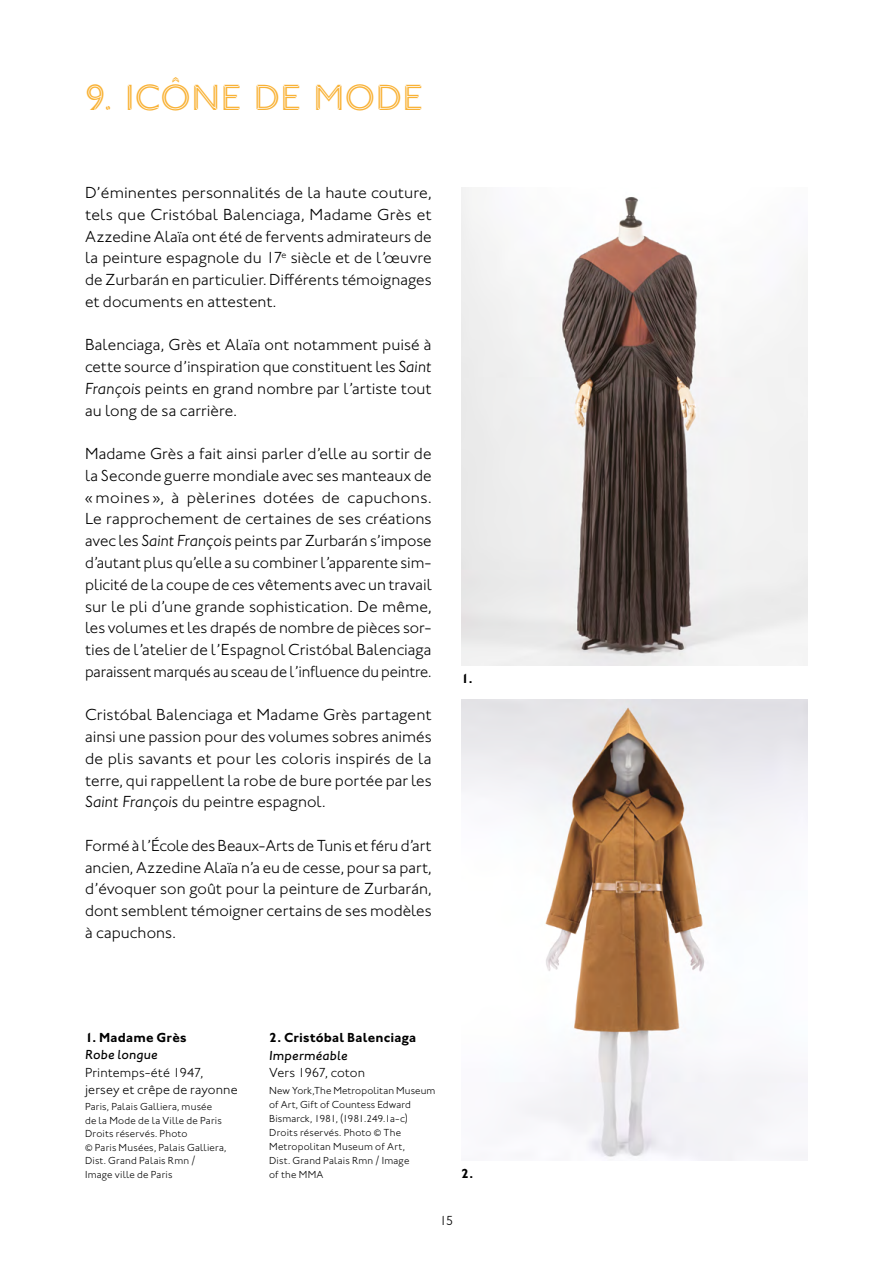
<style>
.page{position:relative;width:893px;height:1263px;background:#fff}
.page>*{position:absolute;margin:0;border:0;box-sizing:border-box;transform-origin:0 0}
.t1{font:37.5px "Johnston ITC MBAL Medium";letter-spacing:.005em;color:#f9b236}
.t2{font:300 16.5px/21.8px "Johnston ITC Pro";color:#000;text-align:justify}
.t3{font:300 13.5px/17.2px "Johnston ITC Pro";letter-spacing:.005em;color:#000}
.t4{font:700 13.5px "Johnston ITC Pro";letter-spacing:.015em;color:#000}
.t5{font:italic 500 13.5px "Johnston ITC Pro";letter-spacing:.015em;color:#000}
.t6{font:300 10.5px/14px "Johnston ITC Pro";letter-spacing:.02em;color:#000}
.s1{font-style:italic}
</style>
<div class="page">
<img style="left:461px;top:187px;width:347px;height:479px">
<img style="left:461px;top:700px;width:347px;height:460px">
<h1 class="t1" style="left:85px;top:77px;width:340px">9. ICÔNE DE MODE</h1>
<p class="t2" style="left:85px;top:182px;width:348px">D’éminentes personnalités de la haute couture, tels que Cristóbal Balenciaga, Madame Grès et Azzedine Alaïa ont été de fervents admirateurs de la peinture espagnole du 17<sup>e</sup> siècle et de l’œuvre de Zurbarán en particulier. Différents témoignages et documents en attestent.</p>
<p class="t2" style="left:85px;top:334px;width:348px">Balenciaga, Grès et Alaïa ont notamment puisé à cette source d’inspiration que constituent les <span class="s1">Saint François</span> peints en grand nombre par l’artiste tout au long de sa carrière.</p>
<p class="t2" style="left:85px;top:443px;width:348px">Madame Grès a fait ainsi parler d’elle au sortir de la Seconde guerre mondiale avec ses manteaux de « moines », à pèlerines dotées de capuchons.<br>Le rapprochement de certaines de ses créations avec les <span class="s1">Saint François</span> peints par Zurbarán s’impose d’autant plus qu’elle a su combiner l’apparente sim&shy;plicité de la coupe de ces vêtements avec un travail sur le pli d’une grande sophistication. De même, les volumes et les drapés de nombre de pièces sor&shy;ties de l’atelier de l’Espagnol Cristóbal Balenciaga paraissent marqués au sceau de l’influence du peintre.</p>
<p class="t2" style="left:85px;top:704px;width:348px">Cristóbal Balenciaga et Madame Grès partagent ainsi une passion pour des volumes sobres animés de plis savants et pour les coloris inspirés de la terre, qui rappellent la robe de bure portée par les <span class="s1">Saint François</span> du peintre espagnol.</p>
<p class="t2" style="left:85px;top:834px;width:348px">Formé à l’École des Beaux-Arts de Tunis et féru d’art ancien, Azzedine Alaïa n’a eu de cesse, pour sa part, d’évoquer son goût pour la peinture de Zurbarán, dont semblent témoigner certains de ses modèles à capuchons.</p>
<p class="t4" style="left:461px;top:671px;width:13px">1.</p>
<p class="t4" style="left:85px;top:1029px;width:103px">1. Madame Grès</p>
<p class="t5" style="left:85px;top:1047px;width:74px">Robe longue</p>
<p class="t3" style="left:85px;top:1063px;width:154px">Printemps-été 1947, jersey et crêpe de rayonne</p>
<p class="t6" style="left:85px;top:1100px;width:143px;line-height:13.5px">Paris, Palais Galliera, musée<br>de la Mode de la Ville de Paris<br>Droits réservés. Photo<br>© Paris Musées, Palais Galliera,<br>Dist. Grand Palais Rmn /<br>Image ville de Paris</p>
<p class="t4" style="left:269px;top:1029px;width:149px">2. Cristóbal Balenciaga</p>
<p class="t5" style="left:269px;top:1047px;width:80px">Imperméable</p>
<p class="t3" style="left:269px;top:1064px;width:98px">Vers 1967, coton</p>
<p class="t6" style="left:269px;top:1084px;width:168px">New York,The Metropolitan Museum of Art, Gift of Countess Edward<br>Bismarck, 1981, (1981.249.1a-c)<br>Droits réservés. Photo © The<br>Metropolitan Museum of Art,<br>Dist. Grand Palais Rmn / Image<br>of the MMA</p>
<p class="t4" style="left:461px;top:1165px;width:14px">2.</p>
<p class="t3" style="left:439px;top:1212px;width:16px">15</p>
</div>
